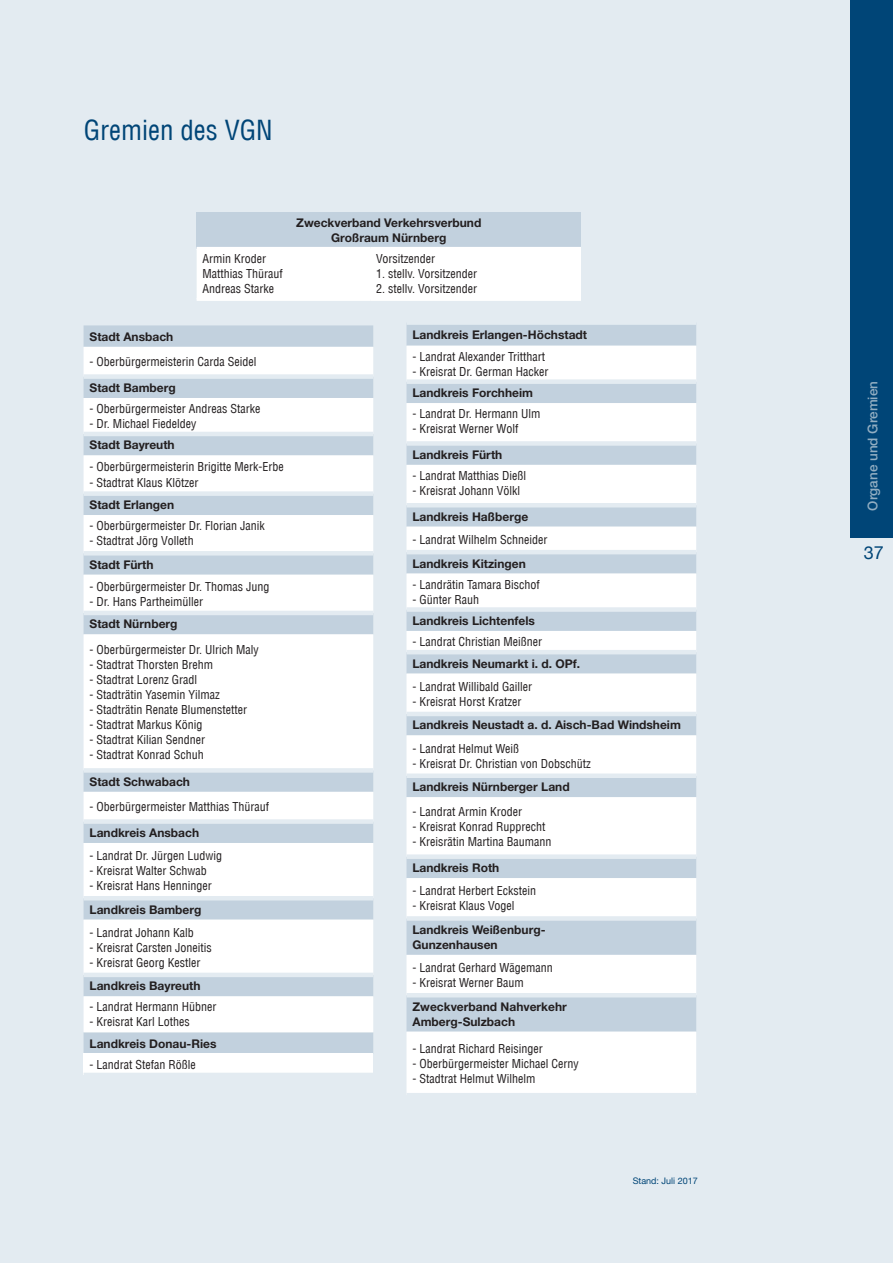
<style>
.page{position:relative;width:893px;height:1263px;background:#e3ebf1}
.page>*{position:absolute;margin:0;border:0;box-sizing:border-box;transform-origin:0 0}
.t1{font:condensed 27px "Helvetica LT";color:#004577}
.t2{font:18px "Helvetica Neue";color:#004577}
.t3{font:500 13.5px "Helvetica Neue";color:#92aec2}
.t4{font:condensed 12px/15px "Helvetica LT";color:#231f20}
.t5{font:700 12px/15px "Helvetica Neue";color:#231f20}
.t6{font:9px "Helvetica Neue";color:#004577}
</style>
<div class="page">
<div style="left:850px;top:0;width:43px;height:537px;background:#004577"></div>
<svg style="left:84px;top:325px;width:289px;height:729px;background:#c4d2df"></svg>
<svg style="left:84px;top:347px;width:289px;height:685px;background:#eef2f6"></svg>
<div style="left:84px;top:1054px;width:289px;height:21px;background:#fff"></div>
<div style="left:84px;top:374px;width:289px;height:5px;background:#e3ebf1"></div>
<hr style="left:84px;top:551px;width:289px;height:4px;background:#e3ebf1">
<hr style="left:84px;top:432px;width:289px;height:4px;background:#e3ebf1">
<hr style="left:84px;top:611px;width:289px;height:4px;background:#e3ebf1">
<div style="left:84px;top:768px;width:289px;height:5px;background:#e3ebf1"></div>
<div style="left:84px;top:819px;width:289px;height:5px;background:#e3ebf1"></div>
<hr style="left:84px;top:896px;width:289px;height:4px;background:#e3ebf1">
<hr style="left:84px;top:1073px;width:289px;height:4px;background:#e3ebf1">
<div style="left:84px;top:491px;width:289px;height:5px;background:#e3ebf1"></div>
<hr style="left:84px;top:973px;width:289px;height:4px;background:#e3ebf1">
<div style="left:406px;top:325px;width:290px;height:20px;background:#c2d1de"></div>
<svg style="left:406px;top:346px;width:290px;height:747px;background:#e9eef3"></svg>
<svg style="left:406px;top:527px;width:290px;height:80px;background:#eff3f6"></svg>
<hr style="left:406px;top:503px;width:290px;height:4px;background:#e3ebf1">
<div style="left:406px;top:441px;width:290px;height:5px;background:#e3ebf1"></div>
<hr style="left:406px;top:550px;width:290px;height:4px;background:#e3ebf1">
<hr style="left:406px;top:712px;width:290px;height:4px;background:#e3ebf1">
<div style="left:406px;top:773px;width:290px;height:5px;background:#e3ebf1"></div>
<div style="left:406px;top:379px;width:290px;height:5px;background:#e3ebf1"></div>
<div style="left:406px;top:854px;width:290px;height:5px;background:#e3ebf1"></div>
<div style="left:406px;top:916px;width:290px;height:5px;background:#e3ebf1"></div>
<hr style="left:406px;top:993px;width:290px;height:4px;background:#e3ebf1">
<hr style="left:406px;top:650px;width:290px;height:4px;background:#e3ebf1">
<div style="left:406px;top:607px;width:290px;height:5px;background:#e3ebf1"></div>
<div style="left:197px;top:212px;width:384px;height:36px;background:#c2d1de"></div>
<div style="left:197px;top:250px;width:384px;height:48px;background:#fff"></div>
<hr style="left:197px;top:247px;width:173px;height:3px;background:#fff">
<hr style="left:370px;top:247px;width:211px;height:3px;background:#fff">
<hr style="left:197px;top:298px;width:173px;height:3px;background:#fff">
<hr style="left:370px;top:298px;width:211px;height:3px;background:#fff">
<h1 class="t1" style="left:84px;top:113px;width:190px">Gremien des VGN</h1>
<p class="t5" style="left:296px;top:215px;width:187px;text-align:center">Zweckverband Verkehrsverbund<br>Großraum Nürnberg</p>
<p class="t4" style="left:203px;top:251px;width:82px">Armin Kroder<br>Matthias Thürauf<br>Andreas Starke</p>
<p class="t4" style="left:376px;top:251px;width:61px">Vorsitzender</p>
<p class="t4" style="left:376px;top:266px;width:103px">1. stellv. Vorsitzender</p>
<p class="t4" style="left:376px;top:281px;width:103px">2. stellv. Vorsitzender</p>
<p class="t5" style="left:90px;top:329px;width:85px">Stadt Ansbach</p>
<p class="t4" style="left:90px;top:354px;width:168px">- Oberbürgermeisterin Carda Seidel</p>
<p class="t5" style="left:90px;top:380px;width:88px">Stadt Bamberg</p>
<p class="t4" style="left:90px;top:401px;width:172px">- Oberbürgermeister Andreas Starke</p>
<p class="t4" style="left:90px;top:416px;width:109px">- Dr. Michael Fiedeldey</p>
<p class="t5" style="left:90px;top:437px;width:87px">Stadt Bayreuth</p>
<p class="t4" style="left:90px;top:459px;width:196px">- Oberbürgermeisterin Brigitte Merk-Erbe</p>
<p class="t4" style="left:90px;top:474px;width:110px">- Stadtrat Klaus Klötzer</p>
<p class="t5" style="left:90px;top:497px;width:86px">Stadt Erlangen</p>
<p class="t4" style="left:90px;top:518px;width:177px">- Oberbürgermeister Dr. Florian Janik</p>
<p class="t4" style="left:90px;top:533px;width:106px">- Stadtrat Jörg Volleth</p>
<p class="t5" style="left:90px;top:557px;width:66px">Stadt Fürth</p>
<p class="t4" style="left:90px;top:579px;width:182px">- Oberbürgermeister Dr. Thomas Jung</p>
<p class="t4" style="left:90px;top:594px;width:115px">- Dr. Hans Partheimüller</p>
<p class="t5" style="left:90px;top:616px;width:90px">Stadt Nürnberg</p>
<p class="t4" style="left:90px;top:642px;width:171px">- Oberbürgermeister Dr. Ulrich Maly</p>
<p class="t4" style="left:90px;top:657px;width:125px">- Stadtrat Thorsten Brehm</p>
<p class="t4" style="left:90px;top:672px;width:109px">- Stadtrat Lorenz Gradl</p>
<p class="t4" style="left:90px;top:687px;width:132px">- Stadträtin Yasemin Yilmaz</p>
<p class="t4" style="left:90px;top:702px;width:159px">- Stadträtin Renate Blumenstetter</p>
<p class="t4" style="left:90px;top:717px;width:114px">- Stadtrat Markus König</p>
<p class="t4" style="left:90px;top:732px;width:117px">- Stadtrat Kilian Sendner</p>
<p class="t4" style="left:90px;top:747px;width:116px">- Stadtrat Konrad Schuh</p>
<p class="t5" style="left:90px;top:774px;width:102px">Stadt Schwabach</p>
<p class="t4" style="left:90px;top:799px;width:181px">- Oberbürgermeister Matthias Thürauf</p>
<p class="t5" style="left:90px;top:825px;width:111px">Landkreis Ansbach</p>
<p class="t4" style="left:90px;top:848px;width:134px">- Landrat Dr. Jürgen Ludwig</p>
<p class="t4" style="left:90px;top:863px;width:119px">- Kreisrat Walter Schwab</p>
<p class="t4" style="left:90px;top:878px;width:124px">- Kreisrat Hans Henninger</p>
<p class="t5" style="left:90px;top:901px;width:113px">Landkreis Bamberg</p>
<p class="t4" style="left:90px;top:925px;width:106px">- Landrat Johann Kalb</p>
<p class="t4" style="left:90px;top:940px;width:124px">- Kreisrat Carsten Joneitis</p>
<p class="t4" style="left:90px;top:955px;width:112px">- Kreisrat Georg Kestler</p>
<p class="t5" style="left:90px;top:978px;width:112px">Landkreis Bayreuth</p>
<p class="t4" style="left:90px;top:999px;width:128px">- Landrat Hermann Hübner</p>
<p class="t4" style="left:90px;top:1014px;width:102px">- Kreisrat Karl Lothes</p>
<p class="t5" style="left:90px;top:1035px;width:128px">Landkreis Donau-Ries</p>
<p class="t4" style="left:90px;top:1057px;width:108px">- Landrat Stefan Rößle</p>
<p class="t5" style="left:412px;top:327px;width:176px">Landkreis Erlangen-Höchstadt</p>
<p class="t4" style="left:412px;top:349px;width:134px">- Landrat Alexander Tritthart</p>
<p class="t4" style="left:412px;top:364px;width:138px">- Kreisrat Dr. German Hacker</p>
<p class="t5" style="left:412px;top:385px;width:122px">Landkreis Forchheim</p>
<p class="t4" style="left:412px;top:406px;width:130px">- Landrat Dr. Hermann Ulm</p>
<p class="t4" style="left:412px;top:421px;width:107px">- Kreisrat Werner Wolf</p>
<p class="t5" style="left:412px;top:447px;width:91px">Landkreis Fürth</p>
<p class="t4" style="left:412px;top:468px;width:115px">- Landrat Matthias Dießl</p>
<p class="t4" style="left:412px;top:483px;width:109px">- Kreisrat Johann Völkl</p>
<p class="t5" style="left:412px;top:509px;width:117px">Landkreis Haßberge</p>
<p class="t4" style="left:412px;top:532px;width:136px">- Landrat Wilhelm Schneider</p>
<p class="t5" style="left:412px;top:555px;width:115px">Landkreis Kitzingen</p>
<p class="t4" style="left:412px;top:577px;width:129px">- Landrätin Tamara Bischof</p>
<p class="t4" style="left:412px;top:592px;width:68px">- Günter Rauh</p>
<p class="t5" style="left:412px;top:613px;width:124px">Landkreis Lichtenfels</p>
<p class="t4" style="left:412px;top:634px;width:131px">- Landrat Christian Meißner</p>
<p class="t5" style="left:412px;top:655px;width:169px">Landkreis Neumarkt i. d. OPf.</p>
<p class="t4" style="left:412px;top:679px;width:121px">- Landrat Willibald Gailler</p>
<p class="t4" style="left:412px;top:694px;width:110px">- Kreisrat Horst Kratzer</p>
<p class="t5" style="left:412px;top:717px;width:270px">Landkreis Neustadt a. d. Aisch-Bad Windsheim</p>
<p class="t4" style="left:412px;top:741px;width:108px">- Landrat Helmut Weiß</p>
<p class="t4" style="left:412px;top:756px;width:180px">- Kreisrat Dr. Christian von Dobschütz</p>
<p class="t5" style="left:412px;top:779px;width:159px">Landkreis Nürnberger Land</p>
<p class="t4" style="left:412px;top:804px;width:111px">- Landrat Armin Kroder</p>
<p class="t4" style="left:412px;top:819px;width:134px">- Kreisrat Konrad Rupprecht</p>
<p class="t4" style="left:412px;top:834px;width:140px">- Kreisrätin Martina Baumann</p>
<p class="t5" style="left:412px;top:860px;width:88px">Landkreis Roth</p>
<p class="t4" style="left:412px;top:883px;width:125px">- Landrat Herbert Eckstein</p>
<p class="t4" style="left:412px;top:898px;width:104px">- Kreisrat Klaus Vogel</p>
<p class="t5" style="left:412px;top:922px;width:135px">Landkreis Weißenburg-<br>Gunzenhausen</p>
<p class="t4" style="left:412px;top:960px;width:142px">- Landrat Gerhard Wägemann</p>
<p class="t4" style="left:412px;top:975px;width:113px">- Kreisrat Werner Baum</p>
<p class="t5" style="left:412px;top:998px;width:156px">Zweckverband Nahverkehr<br>Amberg-Sulzbach</p>
<p class="t4" style="left:412px;top:1041px;width:132px">- Landrat Richard Reisinger</p>
<p class="t4" style="left:412px;top:1056px;width:168px">- Oberbürgermeister Michael Cerny</p>
<p class="t4" style="left:412px;top:1071px;width:124px">- Stadtrat Helmut Wilhelm</p>
<p class="t6" style="left:633px;top:1175px;width:67px">Stand: Juli 2017</p>
<p class="t3" style="left:865px;top:511px;width:131px;rotate:-90deg">Organe und Gremien</p>
<h2 class="t2" style="left:864px;top:539px;width:22px">37</h2>
</div>
